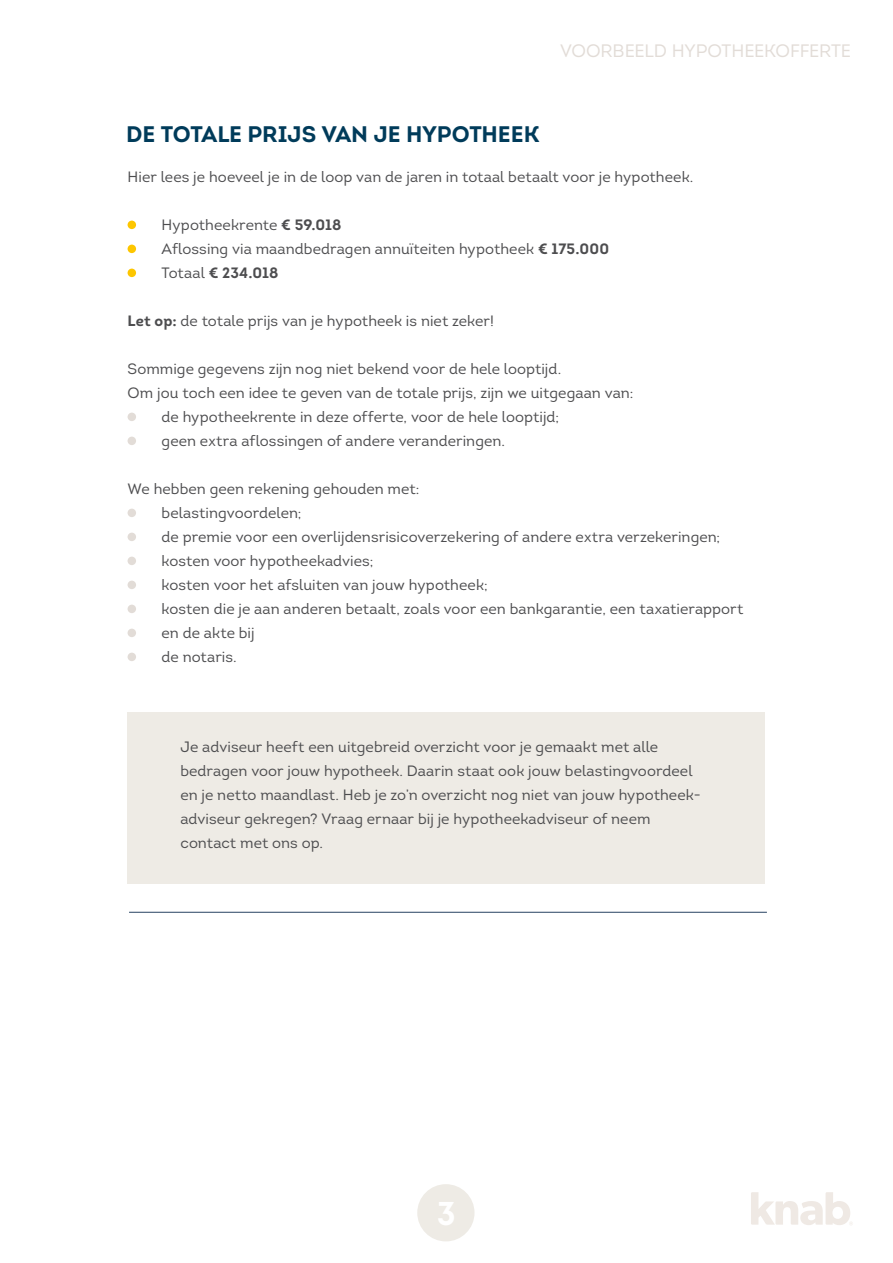
<style>
.page{position:relative;width:893px;height:1263px;background:#fff}
.page>*{position:absolute;margin:0;border:0;box-sizing:border-box;transform-origin:0 0}
.t1{font:33px "Intro Bold Caps";color:#fff}
.t2{font:22.5px "Intro Bold Caps";color:#003b5a}
.t3{font:18px "Intro Book Caps";letter-spacing:-.005em;color:#e2dcd7}
.t4{font:15px/24px "Intro";letter-spacing:.005em;color:#4d4d4f}
.t5{font:15px "Intro Bold Alt";color:#4d4d4f}
.s1{font-family:"Intro Bold Alt"}
.s2{font-family:"Intro"}
</style>
<div class="page">
<div style="left:417px;top:1184px;width:57px;height:57px;background:#eeebe5;border-radius:50%"></div>
<svg style="left:751px;top:1192px;width:101px;height:33px"></svg>
<div style="left:128px;top:221px;width:8px;height:8px;background:#fdc600;border-radius:50%"></div>
<div style="left:128px;top:245px;width:8px;height:8px;background:#fdc600;border-radius:50%"></div>
<div style="left:128px;top:269px;width:8px;height:8px;background:#fdc600;border-radius:50%"></div>
<div style="left:128px;top:413px;width:8px;height:8px;background:#e2dcd7;border-radius:50%"></div>
<div style="left:128px;top:437px;width:8px;height:8px;background:#e2dcd7;border-radius:50%"></div>
<div style="left:128px;top:509px;width:8px;height:8px;background:#e2dcd7;border-radius:50%"></div>
<div style="left:128px;top:533px;width:8px;height:8px;background:#e2dcd7;border-radius:50%"></div>
<div style="left:128px;top:557px;width:8px;height:8px;background:#e2dcd7;border-radius:50%"></div>
<div style="left:128px;top:581px;width:8px;height:8px;background:#e2dcd7;border-radius:50%"></div>
<div style="left:128px;top:605px;width:8px;height:8px;background:#e2dcd7;border-radius:50%"></div>
<div style="left:128px;top:629px;width:8px;height:8px;background:#e2dcd7;border-radius:50%"></div>
<div style="left:128px;top:653px;width:8px;height:8px;background:#e2dcd7;border-radius:50%"></div>
<hr style="left:129px;top:912px;width:638px;height:1px;background:#264261">
<div style="left:128px;top:712px;width:637px;height:171px;background:#eeebe5"></div>
<p class="t3" style="left:560px;top:40px;width:292px">VOORBEELD HYPOTHEEKOFFERTE</p>
<h2 class="t2" style="left:126px;top:120px;width:415px">DE TOTALE PRIJS VAN JE HYPOTHEEK</h2>
<p class="t4" style="left:128px;top:165px;width:567px">Hier lees je hoeveel je in de loop van de jaren in totaal betaalt voor je hypotheek.</p>
<p class="t4" style="left:162px;top:213px;width:449px">Hypotheekrente <span class="s1">€ 59.018<br></span>Aflossing via maandbedragen annuïteiten hypotheek <span class="s1">€ 175.000</span></p>
<p class="t5" style="left:162px;top:263px;width:118px"><span class="s2">Totaal</span> € 234.018</p>
<p class="t4" style="left:128px;top:309px;width:368px"><span class="s1">Let op:</span> de totale prijs van je hypotheek is niet zeker!</p>
<p class="t4" style="left:128px;top:357px;width:435px">Sommige gegevens zijn nog niet bekend voor de hele looptijd.</p>
<p class="t4" style="left:128px;top:381px;width:507px">Om jou toch een idee te geven van de totale prijs, zijn we uitgegaan van:</p>
<p class="t4" style="left:162px;top:405px;width:399px">de hypotheekrente in deze offerte, voor de hele looptijd;</p>
<p class="t4" style="left:162px;top:429px;width:345px">geen extra aflossingen of andere veranderingen.</p>
<p class="t4" style="left:162px;top:477px;width:583px;text-indent:-34px">We hebben geen rekening gehouden met:<br>belastingvoordelen;<br>de premie voor een overlijdensrisicoverzekering of andere extra verzekeringen; kosten voor hypotheekadvies;<br>kosten voor het afsluiten van jouw hypotheek;<br>kosten die je aan anderen betaalt, zoals voor een bankgarantie, een taxatierapport en de akte bij<br>de notaris.</p>
<p class="t4" style="left:180px;top:735px;width:522px">Je adviseur heeft een uitgebreid overzicht voor je gemaakt met alle bedragen voor jouw hypotheek. Daarin staat ook jouw belastingvoordeel en je netto maandlast. Heb je zo’n overzicht nog niet van jouw hypotheek&shy;adviseur gekregen? Vraag ernaar bij je hypotheekadviseur of neem contact met ons op.</p>
<h1 class="t1" style="left:437px;top:1193px;width:21px">3</h1>
</div>
